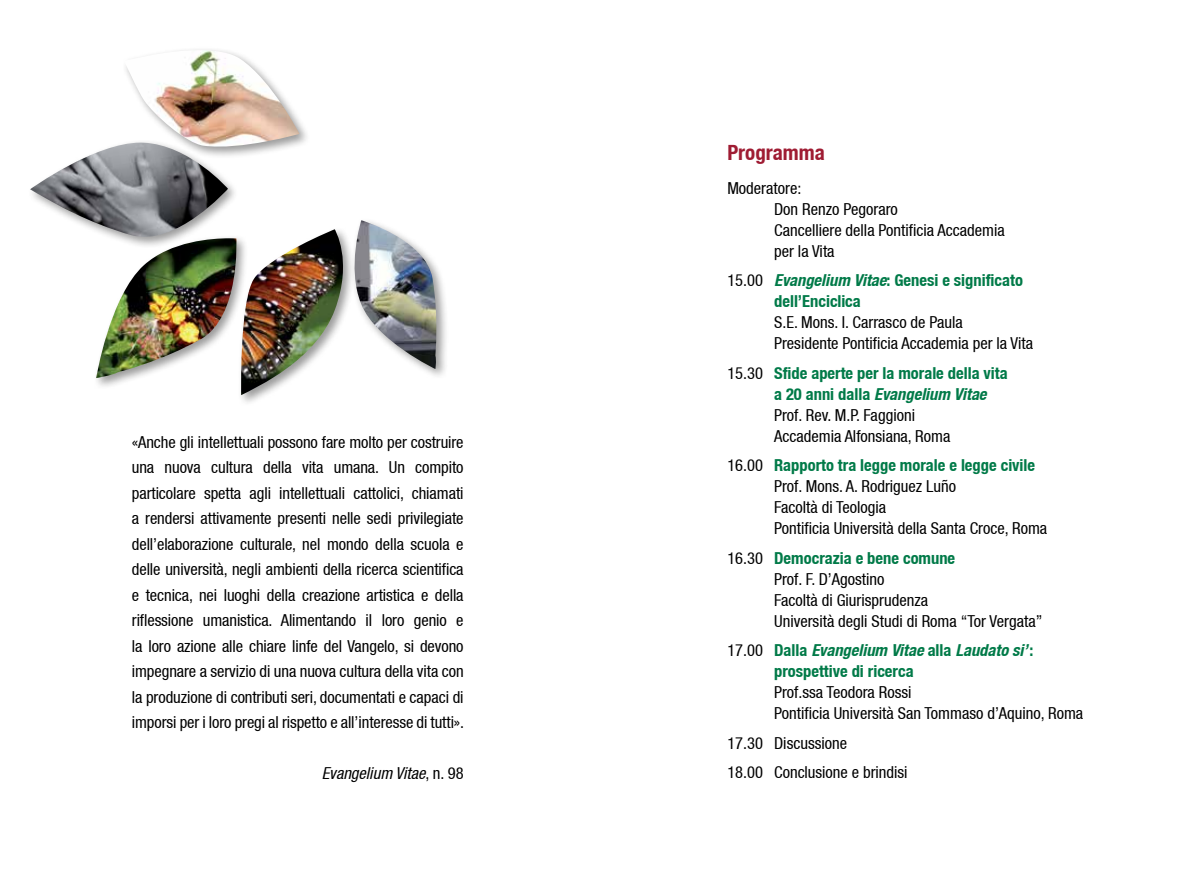
<style>
.page{position:relative;width:1191px;height:893px;background:#fff}
.page>*{position:absolute;margin:0;border:0;box-sizing:border-box;transform-origin:0 0}
.t1{font:700 condensed 21px "Helvetica Neue LT";color:#9f1c33}
.t2{font:condensed 16.5px/21px "Helvetica Neue LT";color:#000}
.t3{font:700 condensed 16.5px/21px "Helvetica Neue LT";color:#007a48}
.t4{font:italic condensed 16.5px "Helvetica Neue LT";color:#000}
.s1{font-style:normal}
.s2{font-weight:400;color:#000}
.s3{font-style:italic}
.s4{font-weight:700;color:#007a48}
.s5{font-weight:700;font-style:italic;color:#007a48}
</style>
<div class="page">
<div style="left:350px;top:217px;width:99px;height:163px;background:#000;opacity:.4"></div>
<img style="left:353px;top:220px;width:85px;height:149px">
<div style="left:27px;top:139px;width:213px;height:110px;background:#000;opacity:.4"></div>
<img style="left:30px;top:143px;width:198px;height:104px">
<div style="left:121px;top:46px;width:190px;height:113px;background:#000;opacity:.4"></div>
<img style="left:124px;top:50px;width:175px;height:98px">
<div style="left:93px;top:226px;width:262px;height:181px;background:#000;opacity:.4"></div>
<img style="left:96px;top:229px;width:249px;height:166px">
<p class="t2" style="left:132px;top:429px;width:334px;line-height:25.5px;text-align:justify">«Anche gli intellettuali possono fare molto per costruire una nuova cultura della vita umana. Un compito particolare spetta agli intellettuali cattolici, chiamati a rendersi attivamente presenti nelle sedi privilegiate dell’elaborazione culturale, nel mondo della scuola e delle università, negli ambienti della ricerca scientifica e tecnica, nei luoghi della creazione artistica e della riflessione umanistica. Alimentando il loro genio e la loro azione alle chiare linfe del Vangelo, si devono impegnare a servizio di una nuova cultura della vita con la produzione di contributi seri, documentati e capaci di imporsi per i loro pregi al rispetto e all’interesse di tutti».</p>
<p class="t4" style="left:322px;top:764px;width:143px">Evangelium Vitae<span class="s1">, n. 98</span></p>
<p class="t1" style="left:727px;top:140px;width:99px">Programma</p>
<p class="t2" style="left:774px;top:177px;width:232px;text-indent:-47px">Moderatore:<br>Don Renzo Pegoraro<br>Cancelliere della Pontificia Accademia per la Vita</p>
<p class="t3" style="left:774px;top:270px;width:250px;text-indent:-47px"><span class="s2">15.00</span> <span class="s3">Evangelium Vitae</span>: Genesi e significato dell’Enciclica</p>
<p class="t2" style="left:774px;top:312px;width:260px">S.E. Mons. I. Carrasco de Paula<br>Presidente Pontificia Accademia per la Vita</p>
<p class="t2" style="left:774px;top:362px;width:235px;text-indent:-47px">15.30 <span class="s4">Sfide aperte per la morale della vita a 20 anni dalla</span> <span class="s5">Evangelium Vitae<br></span>Prof. Rev. M.P. Faggioni<br>Accademia Alfonsiana, Roma</p>
<p class="t2" style="left:774px;top:455px;width:275px;text-indent:-47px">16.00 <span class="s4">Rapporto tra legge morale e legge civile </span>Prof. Mons. A. Rodriguez Luño<br>Facoltà di Teologia<br>Pontificia Università della Santa Croce, Roma</p>
<p class="t2" style="left:774px;top:547px;width:270px;text-indent:-47px">16.30 <span class="s4">Democrazia e bene comune<br></span>Prof. F. D’Agostino<br>Facoltà di Giurisprudenza<br>Università degli Studi di Roma “Tor Vergata”</p>
<p class="t3" style="left:774px;top:640px;width:261px;text-indent:-47px"><span class="s2">17.00</span> Dalla <span class="s3">Evangelium Vitae</span> alla <span class="s3">Laudato si’</span>: prospettive di ricerca</p>
<p class="t2" style="left:774px;top:682px;width:311px">Prof.ssa Teodora Rossi<br>Pontificia Università San Tommaso d’Aquino, Roma</p>
<p class="t2" style="left:727px;top:728px;width:182px;line-height:29.5px">17.30 Discussione<br>18.00 Conclusione e brindisi</p>
</div>
